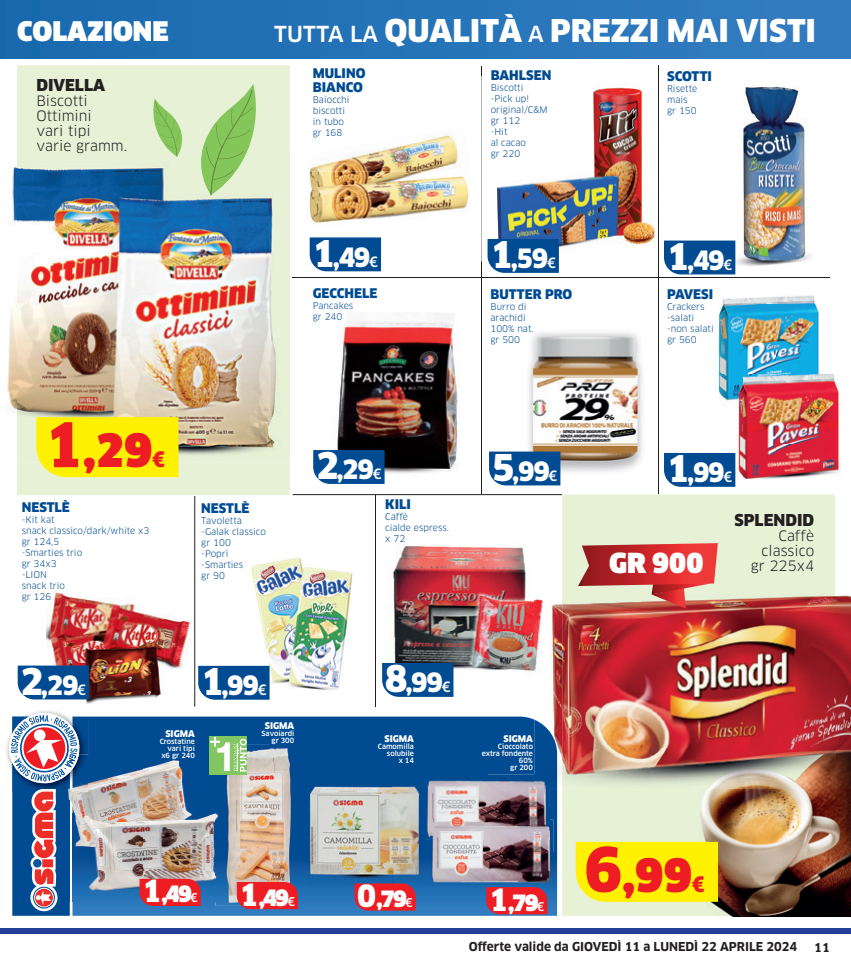
<style>
.page{position:relative;width:851px;height:964px;background:#fff}
.page>*{position:absolute;margin:0;border:0;box-sizing:border-box;transform-origin:0 0}
.t1{font:700 48.1px "Helvetica Neue";color:#fff}
.t2{font:900 45px "Clan OT";color:#ee1d23}
.t3{font:900 30.7px "Clan";color:#fff}
.t4{font:900 27px "Clan OT";color:#fff}
.t5{font:900 26.4px "Clan";color:#fff}
.t6{font:900 26px "Clan OT";letter-spacing:-.05em;color:#fff}
.t7{font:900 22px "Clan OT";letter-spacing:-.08em;color:#fff}
.t8{font:900 16px "Clan OT";color:#231f20}
.t9{font:14px/15px "Clan OT";color:#231f20}
.t10{font:900 13px/14px "Clan OT";color:#014b92}
.t11{font:700 12px "Clan OT";color:#231f20}
.t12{font:9px/11px "Clan OT";color:#014b92}
.t13{font:900 9px "Clan OT";color:#fff}
.t14{font:500 7px/7px "Clan OT";color:#fff;text-align:right}
.s1{font-family:"Clan OT";font-weight:500;font-size:21.6px}
.s2{font-size:36px}
.s3{font-weight:500;font-size:14px}
.s4{font-size:60px}
.s5{font-size:21px}
.s6{font-size:40.6px}
.s7{font-size:30px}
.s8{font-weight:500;font-size:12px}
</style>
<div class="page">
<div style="left:0;top:928px;width:850px;height:6px;background:#223f99"></div>
<div style="left:0;top:0;width:850px;height:58px;background:linear-gradient(to right,#186aaf,#347dc1)"></div>
<div style="left:562px;top:494px;width:272px;height:422px;background:#e6f1d6"></div>
<div style="left:17px;top:65px;width:273px;height:430px;background:#e6f1d6"></div>
<img style="left:731px;top:789px;width:119px;height:128px">
<img style="left:651px;top:789px;width:183px;height:127px">
<svg style="left:82px;top:716px;width:475px;height:200px;background:#0e579c"></svg>
<img style="left:82px;top:716px;width:6px;height:38px">
<hr style="left:194px;top:496px;width:1px;height:210px;background:#231f20">
<hr style="left:375px;top:495px;width:1px;height:211px;background:#231f20">
<hr style="left:481px;top:66px;width:1px;height:428px;background:#231f20">
<hr style="left:658px;top:66px;width:1px;height:428px;background:#231f20">
<hr style="left:292px;top:278px;width:537px;height:1px;background:#231f20">
<hr style="left:292px;top:494px;width:270px;height:1px;background:#231f20">
<img style="left:426px;top:774px;width:123px;height:33px">
<img style="left:426px;top:807px;width:61px;height:33px">
<img style="left:487px;top:807px;width:62px;height:12px">
<img style="left:309px;top:132px;width:151px;height:45px">
<img style="left:7px;top:146px;width:283px;height:317px">
<svg style="left:193px;top:84px;width:69px;height:111px;background:#bcdda1"></svg>
<img style="left:206px;top:147px;width:9px;height:21px">
<svg style="left:150px;top:98px;width:36px;height:59px;background:#bbdca0"></svg>
<div style="left:36px;top:417px;width:142px;height:60px;background:#fff101"></div>
<img style="left:534px;top:593px;width:316px;height:196px">
<img style="left:562px;top:593px;width:272px;height:196px">
<img style="left:534px;top:720px;width:23px;height:69px">
<img style="left:534px;top:774px;width:15px;height:15px">
<div style="left:575px;top:842px;width:143px;height:60px;background:#fff101"></div>
<img style="left:711px;top:270px;width:130px;height:209px">
<img style="left:711px;top:278px;width:118px;height:1px">
<div style="left:664px;top:453px;width:71px;height:34px;background:#014b92"></div>
<img style="left:46px;top:591px;width:148px;height:113px">
<div style="left:18px;top:665px;width:71px;height:34px;background:#014b92"></div>
<img style="left:481px;top:76px;width:200px;height:185px">
<img style="left:658px;top:76px;width:1px;height:185px">
<svg style="left:487px;top:239px;width:72px;height:34px;background:#0a5196"></svg>
<img style="left:337px;top:313px;width:121px;height:166px">
<svg style="left:313px;top:450px;width:71px;height:34px;background:#085095"></svg>
<img style="left:310px;top:203px;width:158px;height:20px">
<img style="left:310px;top:171px;width:159px;height:32px">
<div style="left:309px;top:237px;width:72px;height:34px;background:#014b92"></div>
<img style="left:249px;top:557px;width:104px;height:140px">
<div style="left:198px;top:666px;width:71px;height:34px;background:#014b92"></div>
<img style="left:392px;top:544px;width:142px;height:133px">
<img style="left:534px;top:593px;width:16px;height:84px">
<div style="left:382px;top:663px;width:71px;height:34px;background:#014b92"></div>
<img style="left:528px;top:332px;width:114px;height:151px">
<div style="left:489px;top:451px;width:71px;height:34px;background:#014b92"></div>
<img style="left:222px;top:744px;width:47px;height:65px">
<img style="left:269px;top:744px;width:27px;height:138px">
<img style="left:222px;top:809px;width:47px;height:64px">
<img style="left:215px;top:873px;width:54px;height:33px">
<div style="left:237px;top:882px;width:61px;height:27px;background:#ee1d23"></div>
<img style="left:307px;top:774px;width:114px;height:113px">
<svg style="left:354px;top:883px;width:61px;height:27px;background:#e0222c"></svg>
<img style="left:88px;top:754px;width:127px;height:30px">
<img style="left:82px;top:784px;width:133px;height:117px">
<img style="left:82px;top:754px;width:6px;height:38px">
<svg style="left:7px;top:711px;width:75px;height:205px"></svg>
<img style="left:215px;top:774px;width:7px;height:127px">
<svg style="left:139px;top:879px;width:62px;height:27px;background:#e4222b"></svg>
<img style="left:430px;top:840px;width:61px;height:45px">
<img style="left:491px;top:819px;width:62px;height:66px">
<img style="left:430px;top:819px;width:119px;height:21px">
<svg style="left:486px;top:887px;width:61px;height:27px;background:#e3212a"></svg>
<div style="left:209px;top:736px;width:38px;height:38px;background:#82c661"></div>
<svg style="left:233px;top:739px;width:14px;height:32px"></svg>
<svg style="left:210px;top:737px;width:10px;height:9px"></svg>
<img style="left:735px;top:87px;width:77px;height:183px">
<div style="left:664px;top:241px;width:71px;height:33px;background:#014b92"></div>
<svg style="left:578px;top:543px;width:139px;height:65px;background:#cf6059"></svg>
<h3 class="t5" style="left:17px;top:16px;width:153px">COLAZIONE</h3>
<h3 class="t3" style="left:274px;top:13px;width:543px"><span class="s1">TUTTA LA</span> QUALITÀ <span class="s1">A</span> PREZZI MAI VISTI</h3>
<h3 class="t8" style="left:36px;top:76px;width:70px">DIVELLA</h3>
<h3 class="t9" style="left:36px;top:94px;width:92px">Biscotti<br>Ottimini<br>vari tipi varie gramm.</h3>
<h3 class="t10" style="left:313px;top:67px;width:54px">MULINO<br>BIANCO</h3>
<p class="t12" style="left:313px;top:94px;width:38px">Baiocchi biscotti in tubo gr 168</p>
<h3 class="t10" style="left:490px;top:68px;width:62px">BAHLSEN</h3>
<p class="t12" style="left:490px;top:82px;width:59px">Biscotti -Pick up! original/C&amp;M gr 112<br>-Hit<br>al cacao<br>gr 220</p>
<h3 class="t10" style="left:667px;top:69px;width:46px">SCOTTI</h3>
<p class="t12" style="left:667px;top:83px;width:32px">Risette mais gr 150</p>
<h3 class="t6" style="left:312px;top:241px;width:67px"><span class="s2">1</span>,49<span class="s3">€</span></h3>
<h3 class="t10" style="left:313px;top:286px;width:66px">GECCHELE</h3>
<p class="t12" style="left:313px;top:300px;width:42px">Pancakes gr 240</p>
<h3 class="t6" style="left:490px;top:243px;width:67px"><span class="s2">1</span>,59<span class="s3">€</span></h3>
<h3 class="t10" style="left:490px;top:287px;width:83px">BUTTER PRO</h3>
<p class="t12" style="left:490px;top:301px;width:45px">Burro di arachidi<br>100% nat. gr 500</p>
<h3 class="t6" style="left:666px;top:244px;width:67px"><span class="s2">1</span>,49<span class="s3">€</span></h3>
<h3 class="t10" style="left:667px;top:287px;width:48px">PAVESI</h3>
<p class="t12" style="left:667px;top:301px;width:48px">Crackers -salati -non salati gr 560</p>
<h2 class="t2" style="left:45px;top:425px;width:122px"><span class="s4">1</span>,29<span class="s5">€</span></h2>
<h3 class="t6" style="left:316px;top:454px;width:67px"><span class="s2">2</span>,29<span class="s3">€</span></h3>
<h3 class="t6" style="left:492px;top:455px;width:67px"><span class="s2">5</span>,99<span class="s3">€</span></h3>
<h3 class="t6" style="left:666px;top:457px;width:67px"><span class="s2">1</span>,99<span class="s3">€</span></h3>
<h3 class="t10" style="left:22px;top:500px;width:50px">NESTLÈ</h3>
<p class="t12" style="left:22px;top:514px;width:129px">-Kit kat<br>snack classico/dark/white x3 gr 124,5<br>-Smarties trio<br>gr 34x3<br>-LION<br>snack trio<br>gr 126</p>
<h3 class="t10" style="left:201px;top:501px;width:50px">NESTLÈ</h3>
<p class="t12" style="left:201px;top:515px;width:66px">Tavoletta -Galak classico gr 100<br>-Poprì -Smarties<br>gr 90</p>
<h3 class="t10" style="left:385px;top:497px;width:27px">KILI</h3>
<p class="t12" style="left:385px;top:511px;width:65px">Caffè<br>cialde espress. x 72</p>
<h3 class="t4" style="left:609px;top:547px;width:96px">GR 900</h3>
<h3 class="t8" style="left:734px;top:511px;width:81px">SPLENDID</h3>
<h3 class="t9" style="left:750px;top:528px;width:65px;text-align:right">Caffè classico gr 225x4</h3>
<h3 class="t6" style="left:21px;top:669px;width:67px"><span class="s2">2</span>,29<span class="s3">€</span></h3>
<h3 class="t6" style="left:201px;top:670px;width:67px"><span class="s2">1</span>,99<span class="s3">€</span></h3>
<h3 class="t6" style="left:385px;top:667px;width:67px"><span class="s2">8</span>,99<span class="s3">€</span></h3>
<p class="t13" style="left:165px;top:728px;width:31px">SIGMA</p>
<p class="t14" style="left:160px;top:737px;width:37px">Crostatine vari tipi x6 gr 240</p>
<h1 class="t1" style="left:165px;top:713px;width:73px">1 <span class="s6">1</span></h1>
<p class="t13" style="left:265px;top:720px;width:31px">SIGMA</p>
<p class="t14" style="left:261px;top:729px;width:34px">Savoiardi gr 300</p>
<p class="t13" style="left:384px;top:733px;width:31px">SIGMA</p>
<p class="t14" style="left:378px;top:742px;width:38px">Camomilla solubile<br>x 14</p>
<p class="t13" style="left:503px;top:733px;width:31px">SIGMA</p>
<p class="t14" style="left:482px;top:743px;width:53px">Cioccolato extra fondente<br>60%<br>gr 200</p>
<h3 class="t7" style="left:142px;top:882px;width:57px"><span class="s7">1</span>,49<span class="s8">€</span></h3>
<h3 class="t7" style="left:239px;top:885px;width:57px"><span class="s7">1</span>,49<span class="s8">€</span></h3>
<h3 class="t7" style="left:357px;top:886px;width:57px"><span class="s7">0</span>,79<span class="s8">€</span></h3>
<h3 class="t7" style="left:489px;top:890px;width:57px"><span class="s7">1</span>,79<span class="s8">€</span></h3>
<h2 class="t2" style="left:584px;top:849px;width:122px"><span class="s4">6</span>,99<span class="s5">€</span></h2>
<h3 class="t11" style="left:468px;top:939px;width:330px">Offerte valide da GIOVEDÌ 11 a LUNEDÌ 22 APRILE 2024</h3>
<h3 class="t11" style="left:814px;top:940px;width:17px">11</h3>
</div>
